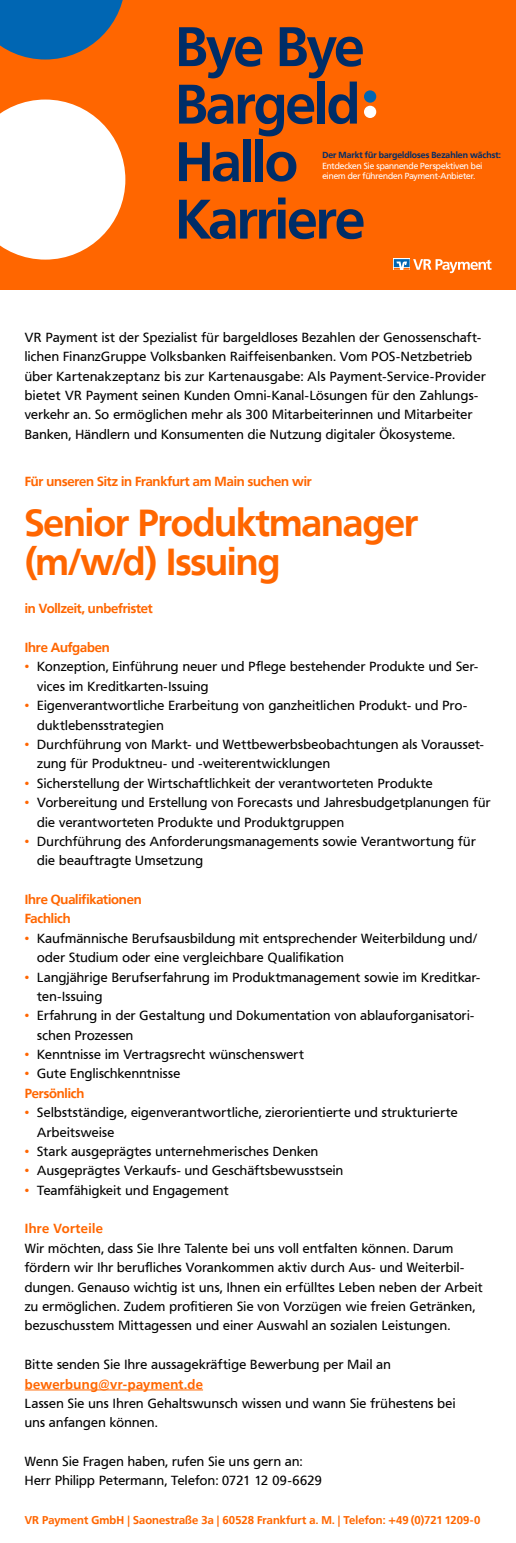
<style>
.page{position:relative;width:516px;height:1543px;background:#fff}
.page>*{position:absolute;margin:0;border:0;box-sizing:border-box;transform-origin:0 0}
.t1{font:700 55px/57.5px "Frutiger VR";letter-spacing:-.025em;color:#002d67}
.t2{font:700 37.5px/38.8px "Frutiger VR";letter-spacing:-.025em;color:#f60}
.t3{font:13.12px/19.4px "Frutiger VR";letter-spacing:.025em;color:#000}
.t4{font:700 13.12px/19.4px "Frutiger VR";letter-spacing:-.01em;color:#f60}
.t5{font:700 13.12px "Frutiger VR";letter-spacing:.03em;color:#f60}
.t6{font:700 13.12px "Frutiger VR";letter-spacing:.025em;color:#f60}
.t7{font:700 11.25px "Frutiger VR";letter-spacing:.01em;color:#f60}
.t8{font:8.75px/10.5px "Frutiger VR";color:#fff}
.t9{font:700 8.75px "Frutiger VR";letter-spacing:.005em;color:#002d67}
.s1{color:#f60}
.s2{font-weight:700;color:#f60}
</style>
<div class="page">
<div style="left:0;top:0;width:516px;height:289px;background:#f60"></div>
<svg style="left:0;top:100px;width:125px;height:160px;background:#ffe8da"></svg>
<svg style="left:0;top:0;width:123px;height:60px"></svg>
<hr style="left:25px;top:1389px;width:178px;height:1px;background:#f60">
<div style="left:364px;top:106px;width:12px;height:12px;background:#fff;border-radius:50%"></div>
<div style="left:364px;top:90px;width:12px;height:13px;background:#0066b3;border-radius:50%"></div>
<svg style="left:393px;top:259px;width:98px;height:14px"></svg>
<h1 class="t1" style="left:175px;top:18px;width:191px">Bye Bye<br>Bargeld<br>Hallo<br>Karriere</h1>
<p class="t9" style="left:322px;top:150px;width:180px">Der Markt für bargeldloses Bezahlen wächst:</p>
<p class="t8" style="left:322px;top:160px;width:161px">Entdecken Sie spannende Perspektiven bei einem der führenden Payment-Anbieter.</p>
<p class="t3" style="left:25px;top:328px;width:462px">VR Payment ist der Spezialist für bargeldloses Bezahlen der Genossenschaft&shy;lichen FinanzGruppe Volksbanken Raiffeisenbanken. Vom POS-Netzbetrieb über Kartenakzeptanz bis zur Kartenausgabe: Als Payment-Service-Provider bietet VR Payment seinen Kunden Omni-Kanal-Lösungen für den Zahlungs&shy;verkehr an. So ermöglichen mehr als 300 Mitarbeiterinnen und Mitarbeiter Banken, Händlern und Konsumenten die Nutzung digitaler Ökosysteme.</p>
<p class="t4" style="left:25px;top:472px;width:288px">Für unseren Sitz in Frankfurt am Main suchen wir</p>
<h2 class="t2" style="left:25px;top:503px;width:394px">Senior Produktmanager (m/w/d) Issuing</h2>
<p class="t4" style="left:25px;top:599px;width:129px">in Vollzeit, unbefristet</p>
<p class="t4" style="left:25px;top:638px;width:86px">Ihre Aufgaben</p>
<p class="t3" style="left:37px;top:657px;width:442px;text-indent:-12px"><span class="s1">•</span> Konzeption, Einführung neuer und Pflege bestehender Produkte und Ser&shy;vices im Kreditkarten-Issuing</p>
<p class="t3" style="left:37px;top:696px;width:431px;text-indent:-12px"><span class="s1">•</span> Eigenverantwortliche Erarbeitung von ganzheitlichen Produkt- und Pro&shy;duktlebensstrategien</p>
<p class="t3" style="left:37px;top:735px;width:448px;text-indent:-12px"><span class="s1">•</span> Durchführung von Markt- und Wettbewerbsbeobachtungen als Vorausset&shy;zung für Produktneu- und -weiterentwicklungen</p>
<p class="t3" style="left:25px;top:773px;width:409px"><span class="s1">•</span> Sicherstellung der Wirtschaftlichkeit der verantworteten Produkte</p>
<p class="t3" style="left:37px;top:793px;width:454px;text-indent:-12px"><span class="s1">•</span> Vorbereitung und Erstellung von Forecasts und Jahresbudgetplanungen für die verantworteten Produkte und Produktgruppen</p>
<p class="t3" style="left:37px;top:831px;width:440px;text-indent:-12px"><span class="s1">•</span> Durchführung des Anforderungsmanagements sowie Verantwortung für die beauftragte Umsetzung</p>
<p class="t4" style="left:25px;top:889px;width:118px">Ihre Qualifikationen<br>Fachlich</p>
<p class="t3" style="left:37px;top:928px;width:442px;text-indent:-12px"><span class="s1">•</span> Kaufmännische Berufsausbildung mit entsprechender Weiterbildung und/ oder Studium oder eine vergleichbare Qualifikation</p>
<p class="t3" style="left:37px;top:967px;width:444px;text-indent:-12px"><span class="s1">•</span> Langjährige Berufserfahrung im Produktmanagement sowie im Kreditkar&shy;ten-Issuing</p>
<p class="t3" style="left:37px;top:1006px;width:438px;text-indent:-12px"><span class="s1">•</span> Erfahrung in der Gestaltung und Dokumentation von ablauforganisatori&shy;schen Prozessen</p>
<p class="t3" style="left:25px;top:1045px;width:280px"><span class="s1">•</span> Kenntnisse im Vertragsrecht wünschenswert</p>
<p class="t3" style="left:25px;top:1064px;width:157px"><span class="s1">•</span> Gute Englischkenntnisse<br><span class="s2">Persönlich</span></p>
<p class="t3" style="left:37px;top:1103px;width:422px;text-indent:-12px"><span class="s1">•</span> Selbstständige, eigenverantwortliche, zierorientierte und strukturierte<br>Arbeitsweise</p>
<p class="t3" style="left:25px;top:1141px;width:295px"><span class="s1">•</span> Stark ausgeprägtes unternehmerisches Denken</p>
<p class="t3" style="left:25px;top:1161px;width:320px"><span class="s1">•</span> Ausgeprägtes Verkaufs- und Geschäftsbewusstsein</p>
<p class="t3" style="left:25px;top:1180px;width:205px"><span class="s1">•</span> Teamfähigkeit und Engagement</p>
<p class="t6" style="left:25px;top:1221px;width:79px">Ihre Vorteile</p>
<p class="t3" style="left:25px;top:1238px;width:459px">Wir möchten, dass Sie Ihre Talente bei uns voll entfalten können. Darum fördern wir Ihr berufliches Vorankommen aktiv durch Aus- und Weiterbil&shy;dungen. Genauso wichtig ist uns, Ihnen ein erfülltes Leben neben der Arbeit zu ermöglichen. Zudem profitieren Sie von Vorzügen wie freien Getränken, bezuschusstem Mittagessen und einer Auswahl an sozialen Leistungen.</p>
<p class="t3" style="left:25px;top:1354px;width:367px">Bitte senden Sie Ihre aussagekräftige Bewerbung per Mail an</p>
<p class="t5" style="left:25px;top:1375px;width:180px">bewerbung@vr-payment.de</p>
<p class="t3" style="left:25px;top:1393px;width:432px">Lassen Sie uns Ihren Gehaltswunsch wissen und wann Sie frühestens bei uns anfangen können.</p>
<p class="t3" style="left:25px;top:1451px;width:298px">Wenn Sie Fragen haben, rufen Sie uns gern an:<br>Herr Philipp Petermann, Telefon: 0721 12 09-6629</p>
<p class="t7" style="left:25px;top:1513px;width:457px">VR Payment GmbH | Saonestraße 3a | 60528 Frankfurt a. M. | Telefon: +49 (0)721 1209-0</p>
</div>
